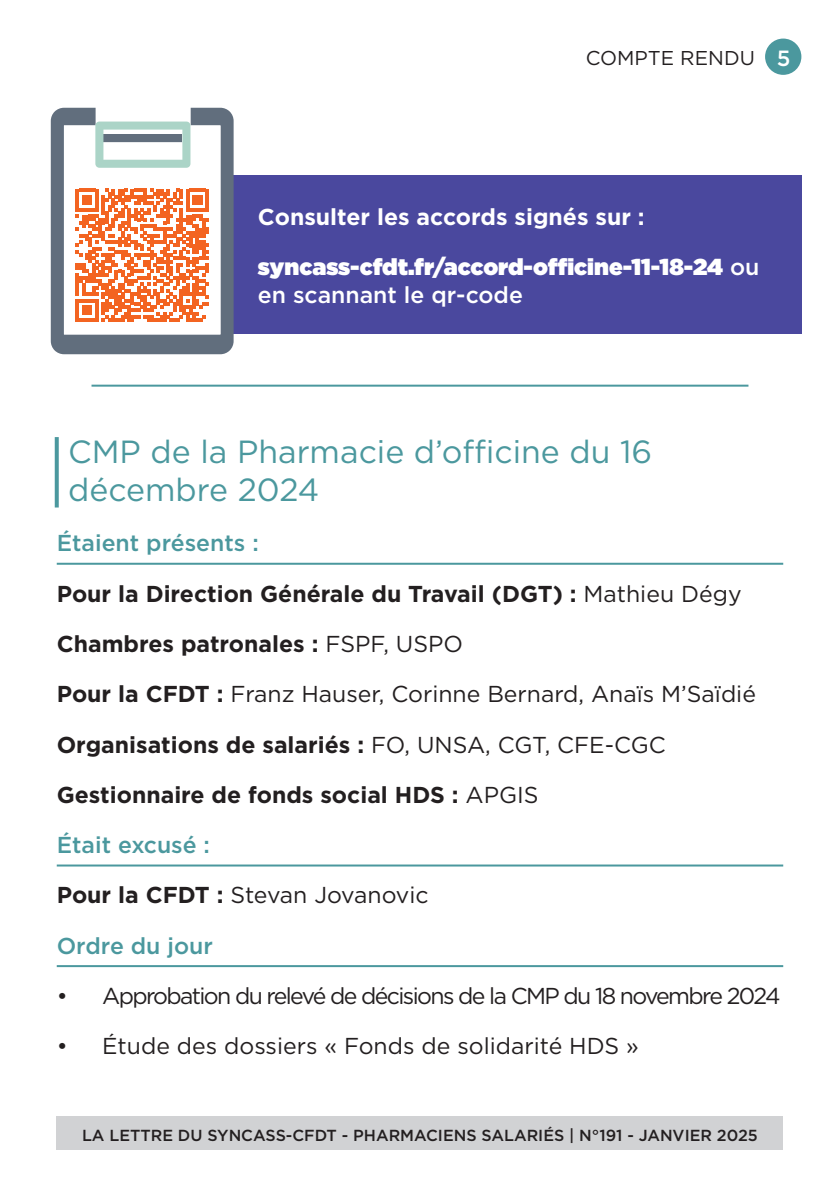
<style>
.page{position:relative;width:840px;height:1191px;background:#fff}
.page>*{position:absolute;margin:0;border:0;box-sizing:border-box;transform-origin:0 0}
.Titre-Compte-Rendu{font:32px/38.4px "Gotham";color:#4b989e}
.Texte-Article{font:700 23px "Gotham";color:#231f20}
.Texte-Article-2{font:23px "Gotham";color:#231f20}
.Texte-Article-3{font:900 23px/27.6px "Gotham";color:#fff}
.Texte-Article-4{font:23px "Gotham";letter-spacing:-.07em;color:#231f20}
.Inter-Titre-Compte-Rendu{font:500 23px "Gotham";color:#4b989e}
.Texte-Article-5{font:700 23px "Gotham";color:#fff}
.t1{font:20px "Gotham";color:#231f20}
.t2{font:500 16px "Gotham";color:#231f20}
.s1{font-weight:500;font-size:22px;color:#fff}
.s2{font-weight:500}
.s3{font-weight:400}
.s4{font-weight:700}
</style>
<div class="page">
<div style="left:57px;top:1116px;width:725px;height:33px;background:#d1d2d4"></div>
<div style="left:764px;top:39px;width:37px;height:36px;background:#4b989e;border-radius:50%"></div>
<svg style="left:55px;top:437px;width:4px;height:70px"></svg>
<hr style="left:57px;top:563px;width:725px;height:2px;background:#4b989e">
<hr style="left:57px;top:864px;width:725px;height:2px;background:#4b989e">
<hr style="left:57px;top:965px;width:725px;height:2px;background:#4b989e">
<div style="left:129px;top:175px;width:672px;height:159px;background:#4a489e"></div>
<svg style="left:51px;top:108px;width:182px;height:246px;background:#76818e"></svg>
<svg style="left:64px;top:122px;width:156px;height:212px"></svg>
<hr style="left:91px;top:385px;width:657px;height:2px;background:#4b989e">
<p class="t1" style="left:585px;top:45px;width:206px">COMPTE RENDU <span class="s1">5</span></p>
<p class="Texte-Article-5" style="left:258px;top:201px;width:388px">Consulter les accords signés sur :</p>
<p class="Texte-Article-3" style="left:258px;top:253px;width:502px">syncass-cfdt.fr/accord-officine-11-18-24 <span class="s2">ou en scannant le qr-code</span></p>
<p class="Titre-Compte-Rendu" style="left:68px;top:431px;width:585px">CMP de la Pharmacie d’officine du 16 décembre 2024</p>
<p class="Inter-Titre-Compte-Rendu" style="left:57px;top:528px;width:203px">Étaient présents :</p>
<p class="Texte-Article" style="left:57px;top:578px;width:686px">Pour la Direction Générale du Travail (DGT) : <span class="s3">Mathieu Dégy</span></p>
<p class="Texte-Article" style="left:57px;top:628px;width:407px">Chambres patronales : <span class="s3">FSPF, USPO</span></p>
<p class="Texte-Article-2" style="left:57px;top:679px;width:700px"><span class="s4">Pour la CFDT :</span> Franz Hauser, Corinne Bernard, Anaïs M’Saïdié</p>
<p class="Texte-Article" style="left:57px;top:729px;width:610px">Organisations de salariés : <span class="s3">FO, UNSA, CGT, CFE-CGC</span></p>
<p class="Texte-Article" style="left:57px;top:779px;width:483px">Gestionnaire de fonds social HDS : <span class="s3">APGIS</span></p>
<p class="Inter-Titre-Compte-Rendu" style="left:57px;top:830px;width:155px">Était excusé :</p>
<p class="Texte-Article-2" style="left:57px;top:880px;width:373px"><span class="s4">Pour la CFDT :</span> Stevan Jovanovic</p>
<p class="Inter-Titre-Compte-Rendu" style="left:57px;top:930px;width:158px">Ordre du jour</p>
<p class="Texte-Article-4" style="left:57px;top:981px;width:725px">• Approbation du relevé de décisions de la CMP du 18 novembre 2024</p>
<p class="Texte-Article-2" style="left:57px;top:1031px;width:583px">• Étude des dossiers « Fonds de solidarité HDS »</p>
<p class="t2" style="left:82px;top:1124px;width:677px">LA LETTRE DU SYNCASS-CFDT - PHARMACIENS SALARIÉS | N°191 - JANVIER 2025</p>
</div>
